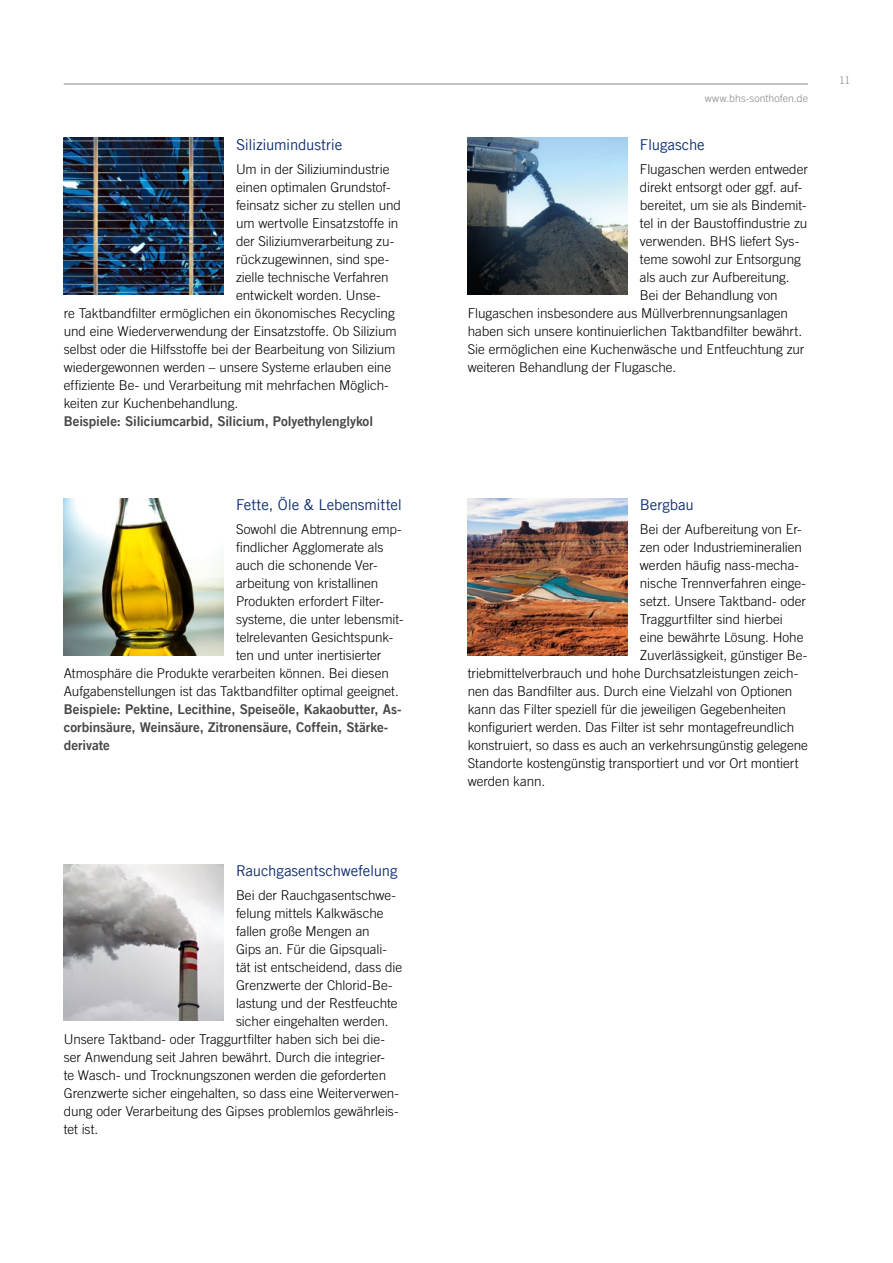
<style>
.page{position:relative;width:893px;height:1263px;background:#fff}
.page>*{position:absolute;margin:0;border:0;box-sizing:border-box;transform-origin:0 0}
.t1{font:15px "Trade Gothic LT Com";letter-spacing:-.01em;color:#0e2e72}
.t2{font:300 13.5px "Trade Gothic LT Com";letter-spacing:-.005em;color:#000}
.t3{font:13.5px/18px "Trade Gothic LT Com Bd 2";letter-spacing:-.005em;color:#484847}
.t4{font:300 10.5px "Trade Gothic LT Com";letter-spacing:.01em;color:#868786}
</style>
<div class="page">
<img style="left:64px;top:864px;width:159px;height:156px">
<img style="left:468px;top:138px;width:159px;height:156px">
<img style="left:468px;top:499px;width:159px;height:156px">
<img style="left:64px;top:138px;width:159px;height:156px">
<img style="left:64px;top:499px;width:159px;height:156px">
<hr style="left:64px;top:84px;width:744px;height:1px;background:#868786">
<p class="t1" style="left:236px;top:136px;width:108px">Siliziumindustrie</p>
<p class="t2" style="left:236px;top:161px;width:155px">Um in der Siliziumindustrie</p>
<p class="t2" style="left:236px;top:179px;width:156px">einen optimalen Grundstof-</p>
<p class="t2" style="left:236px;top:197px;width:167px">feinsatz sicher zu stellen und</p>
<p class="t2" style="left:236px;top:215px;width:164px">um wertvolle Einsatzstoffe in</p>
<p class="t2" style="left:236px;top:233px;width:160px">der Siliziumverarbeitung zu-</p>
<p class="t2" style="left:236px;top:251px;width:155px">rückzugewinnen, sind spe-</p>
<p class="t2" style="left:236px;top:269px;width:154px">zielle technische Verfahren</p>
<p class="t2" style="left:236px;top:287px;width:146px">entwickelt worden. Unse-</p>
<p class="t2" style="left:64px;top:305px;width:333px">re Taktbandfilter ermöglichen ein ökonomisches Recycling</p>
<p class="t2" style="left:64px;top:323px;width:334px">und eine Wiederverwendung der Einsatzstoffe. Ob Silizium</p>
<p class="t2" style="left:64px;top:341px;width:333px">selbst oder die Hilfsstoffe bei der Bearbeitung von Silizium</p>
<p class="t2" style="left:64px;top:359px;width:329px">wiedergewonnen werden – unsere Systeme erlauben eine</p>
<p class="t2" style="left:64px;top:377px;width:326px">effiziente Be- und Verarbeitung mit mehrfachen Möglich-</p>
<p class="t2" style="left:64px;top:395px;width:176px">keiten zur Kuchenbehandlung.</p>
<p class="t3" style="left:64px;top:412px;width:311px">Beispiele: Siliciumcarbid, Silicium, Polyethylenglykol</p>
<p class="t1" style="left:236px;top:496px;width:168px">Fette, Öle &amp; Lebensmittel</p>
<p class="t2" style="left:236px;top:521px;width:167px">Sowohl die Abtrennung emp-</p>
<p class="t2" style="left:236px;top:539px;width:149px">findlicher Agglomerate als</p>
<p class="t2" style="left:236px;top:557px;width:143px">auch die schonende Ver-</p>
<p class="t2" style="left:236px;top:575px;width:144px">arbeitung von kristallinen</p>
<p class="t2" style="left:236px;top:593px;width:150px">Produkten erfordert Filter-</p>
<p class="t2" style="left:236px;top:611px;width:169px">systeme, die unter lebensmit-</p>
<p class="t2" style="left:236px;top:629px;width:159px">telrelevanten Gesichtspunk-</p>
<p class="t2" style="left:236px;top:647px;width:147px">ten und unter inertisierter</p>
<p class="t2" style="left:64px;top:665px;width:327px">Atmosphäre die Produkte verarbeiten können. Bei diesen</p>
<p class="t2" style="left:64px;top:683px;width:336px">Aufgabenstellungen ist das Taktbandfilter optimal geeignet.</p>
<p class="t3" style="left:64px;top:700px;width:339px">Beispiele: Pektine, Lecithine, Speiseöle, Kakaobutter, As&shy;corbinsäure, Weinsäure, Zitronensäure, Coffein, Stärke&shy;derivate</p>
<p class="t1" style="left:236px;top:862px;width:163px">Rauchgasentschwefelung</p>
<p class="t2" style="left:236px;top:887px;width:162px">Bei der Rauchgasentschwe-</p>
<p class="t2" style="left:236px;top:905px;width:149px">felung mittels Kalkwäsche</p>
<p class="t2" style="left:236px;top:923px;width:135px">fallen große Mengen an</p>
<p class="t2" style="left:236px;top:941px;width:152px">Gips an. Für die Gipsquali-</p>
<p class="t2" style="left:236px;top:959px;width:168px">tät ist entscheidend, dass die</p>
<p class="t2" style="left:236px;top:977px;width:158px">Grenzwerte der Chlorid-Be-</p>
<p class="t2" style="left:236px;top:995px;width:163px">lastung und der Restfeuchte</p>
<p class="t2" style="left:236px;top:1013px;width:154px">sicher eingehalten werden.</p>
<p class="t2" style="left:64px;top:1031px;width:323px">Unsere Taktband- oder Traggurtfilter haben sich bei die-</p>
<p class="t2" style="left:64px;top:1049px;width:323px">ser Anwendung seit Jahren bewährt. Durch die integrier-</p>
<p class="t2" style="left:64px;top:1067px;width:324px">te Wasch- und Trocknungszonen werden die geforderten</p>
<p class="t2" style="left:64px;top:1085px;width:337px">Grenzwerte sicher eingehalten, so dass eine Weiterverwen-</p>
<p class="t2" style="left:64px;top:1103px;width:336px">dung oder Verarbeitung des Gipses problemlos gewährleis-</p>
<p class="t2" style="left:64px;top:1121px;width:36px">tet ist.</p>
<p class="t4" style="left:705px;top:92px;width:105px">www.bhs-sonthofen.de</p>
<p class="t1" style="left:640px;top:136px;width:66px">Flugasche</p>
<p class="t2" style="left:640px;top:161px;width:169px">Flugaschen werden entweder</p>
<p class="t2" style="left:640px;top:179px;width:164px">direkt entsorgt oder ggf. auf-</p>
<p class="t2" style="left:640px;top:197px;width:168px">bereitet, um sie als Bindemit-</p>
<p class="t2" style="left:640px;top:215px;width:169px">tel in der Baustoffindustrie zu</p>
<p class="t2" style="left:640px;top:233px;width:161px">verwenden. BHS liefert Sys-</p>
<p class="t2" style="left:640px;top:251px;width:162px">teme sowohl zur Entsorgung</p>
<p class="t2" style="left:640px;top:269px;width:151px">als auch zur Aufbereitung.</p>
<p class="t2" style="left:640px;top:287px;width:139px">Bei der Behandlung von</p>
<p class="t2" style="left:468px;top:305px;width:322px">Flugaschen insbesondere aus Müllverbrennungsanlagen</p>
<p class="t2" style="left:468px;top:323px;width:336px">haben sich unsere kontinuierlichen Taktbandfilter bewährt.</p>
<p class="t2" style="left:468px;top:341px;width:338px">Sie ermöglichen eine Kuchenwäsche und Entfeuchtung zur</p>
<p class="t2" style="left:468px;top:359px;width:210px">weiteren Behandlung der Flugasche.</p>
<p class="t4" style="left:839px;top:74px;width:13px">11</p>
<p class="t1" style="left:640px;top:496px;width:55px">Bergbau</p>
<p class="t2" style="left:640px;top:521px;width:163px">Bei der Aufbereitung von Er-</p>
<p class="t2" style="left:640px;top:539px;width:164px">zen oder Industriemineralien</p>
<p class="t2" style="left:640px;top:557px;width:161px">werden häufig nass-mecha-</p>
<p class="t2" style="left:640px;top:575px;width:168px">nische Trennverfahren einge-</p>
<p class="t2" style="left:640px;top:593px;width:168px">setzt. Unsere Taktband- oder</p>
<p class="t2" style="left:640px;top:611px;width:144px">Traggurtfilter sind hierbei</p>
<p class="t2" style="left:640px;top:629px;width:165px">eine bewährte Lösung. Hohe</p>
<p class="t2" style="left:640px;top:647px;width:169px">Zuverlässigkeit, günstiger Be-</p>
<p class="t2" style="left:468px;top:665px;width:332px">triebmittelverbrauch und hohe Durchsatzleistungen zeich-</p>
<p class="t2" style="left:468px;top:683px;width:326px">nen das Bandfilter aus. Durch eine Vielzahl von Optionen</p>
<p class="t2" style="left:468px;top:701px;width:320px">kann das Filter speziell für die jeweiligen Gegebenheiten</p>
<p class="t2" style="left:468px;top:719px;width:328px">konfiguriert werden. Das Filter ist sehr montagefreundlich</p>
<p class="t2" style="left:468px;top:737px;width:342px">konstruiert, so dass es auch an verkehrsungünstig gelegene</p>
<p class="t2" style="left:468px;top:755px;width:332px">Standorte kostengünstig transportiert und vor Ort montiert</p>
<p class="t2" style="left:468px;top:773px;width:79px">werden kann.</p>
</div>
